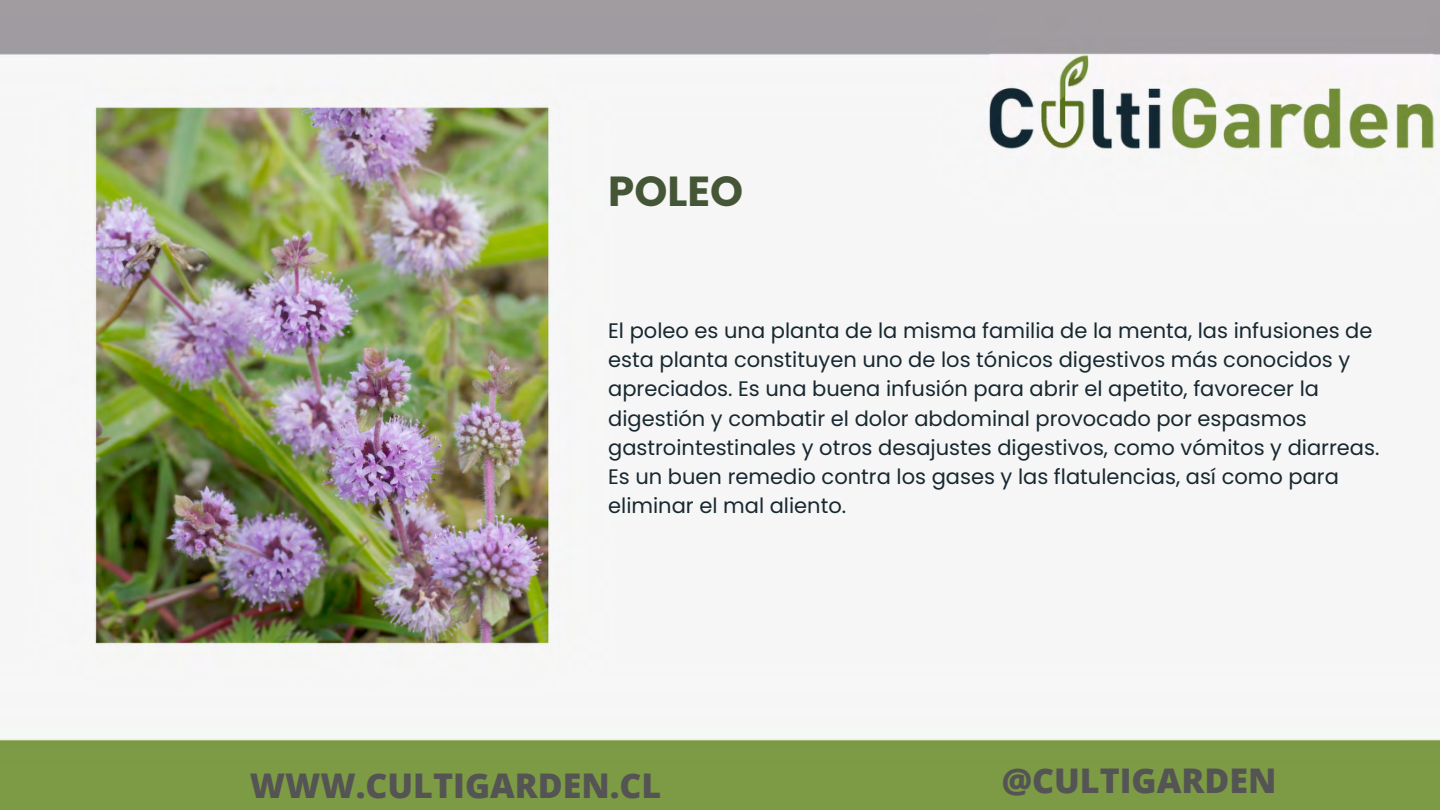
<style>
.page{position:relative;width:1440px;height:810px;background:#fff}
.page>*{position:absolute;margin:0;border:0;box-sizing:border-box;transform-origin:0 0}
.t1{font:700 42px "Poppins";color:#455636}
.t2{font:800 34px "Open Sans";color:#545454}
.t3{font:21px/29.3px "Poppins";color:#182830}
</style>
<div class="page">
<img style="left:0;top:0;width:1440px;height:810px">
<p class="t1" style="left:608px;top:161px;width:136px">POLEO</p>
<p class="t3" style="left:608px;top:316px;width:773px">El poleo es una planta de la misma familia de la menta, las infusiones de esta planta constituyen uno de los tónicos digestivos más conocidos y apreciados. Es una buena infusión para abrir el apetito, favorecer la digestión y combatir el dolor abdominal provocado por espasmos gastrointestinales y otros desajustes digestivos, como vómitos y diarreas.<br>Es un buen remedio contra los gases y las flatulencias, así como para eliminar el mal aliento.</p>
<p class="t2" style="left:250px;top:762px;width:413px">WWW.CULTIGARDEN.CL</p>
<p class="t2" style="left:1002px;top:757px;width:276px">@CULTIGARDEN</p>
</div>
